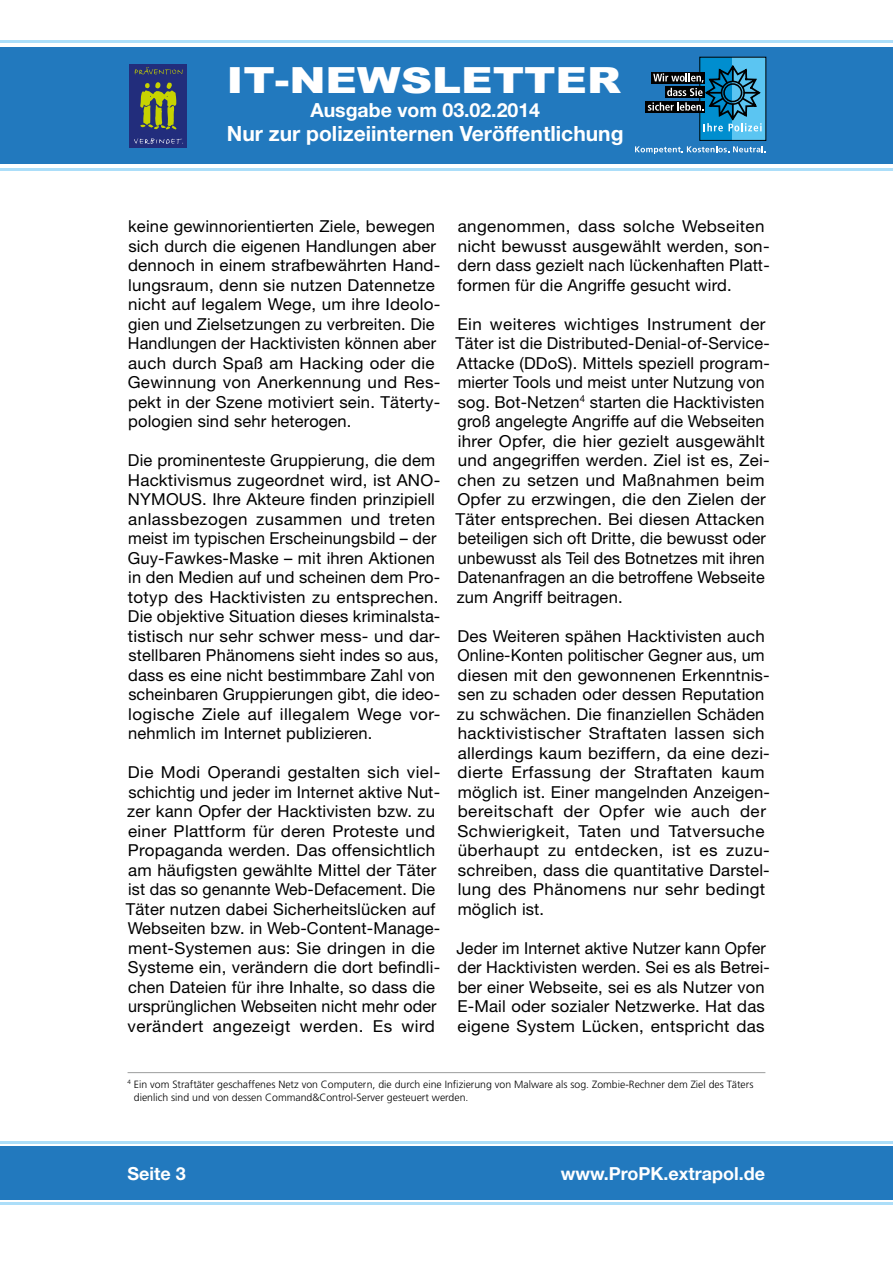
<style>
.page{position:relative;width:893px;height:1263px;background:#fff}
.page>*{position:absolute;margin:0;border:0;box-sizing:border-box;transform-origin:0 0}
.t1{font:900 36px "Arial";color:#fff;scale:1.21 1}
.t2{font:700 21px "Helvetica Neue LT";color:#fff}
.t3{font:700 19.5px "Helvetica Neue LT";color:#fff}
.t4{font:700 18px "Helvetica Neue LT";color:#fff}
.t5{font:16.5px/19.5px "Helvetica Neue LT";letter-spacing:.01em;color:#000}
.t6{font:300 10.5px/13.5px "Frutiger LT Std";color:#000}
</style>
<div class="page">
<hr style="left:0;top:40px;width:893px;height:2px;background:#acdef9">
<hr style="left:0;top:168px;width:893px;height:3px;background:#acdef9">
<hr style="left:0;top:1141px;width:893px;height:3px;background:#acdef9">
<hr style="left:0;top:1202px;width:893px;height:2px;background:#acdef9">
<div style="left:0;top:47px;width:893px;height:116px;background:#2279be"></div>
<div style="left:0;top:1146px;width:893px;height:53px;background:#2279be"></div>
<svg style="left:635px;top:146px;width:130px;height:7px"></svg>
<div style="left:700px;top:57px;width:33px;height:83px;background:#008ecf"></div>
<div style="left:733px;top:57px;width:33px;height:83px;background:#5bc5f2"></div>
<div style="left:700px;top:57px;width:66px;height:84px;border:1px solid #000"></div>
<svg style="left:646px;top:101px;width:2px;height:12px"></svg>
<svg style="left:648px;top:63px;width:114px;height:68px"></svg>
<div style="left:130px;top:64px;width:57px;height:83px;background:#222d7c"></div>
<svg style="left:140px;top:82px;width:37px;height:47px"></svg>
<svg style="left:134px;top:138px;width:49px;height:6px"></svg>
<svg style="left:135px;top:67px;width:48px;height:7px"></svg>
<hr style="left:128px;top:1072px;width:637px;height:1px;background:#9c9d9d">
<h1 class="t1" style="left:226px;top:58px;width:328px">IT-NEWSLETTER</h1>
<p class="t3" style="left:310px;top:98px;width:231px">Ausgabe vom 03.02.2014</p>
<p class="t2" style="left:227px;top:121px;width:398px">Nur zur polizeiinternen Veröffentlichung</p>
<p class="t5" style="left:128px;top:216px;width:314px">keine gewinnorientierten Ziele, bewegen sich durch die eigenen Handlungen aber dennoch in einem strafbewährten Hand&shy;lungsraum, denn sie nutzen Datennetze nicht auf legalem Wege, um ihre Ideolo&shy;gien und Zielsetzungen zu verbreiten. Die Handlungen der Hacktivisten können aber auch durch Spaß am Hacking oder die Gewinnung von Anerkennung und Res&shy;pekt in der Szene motiviert sein. Täterty&shy;pologien sind sehr heterogen.</p>
<p class="t5" style="left:128px;top:450px;width:314px">Die prominenteste Gruppierung, die dem Hacktivismus zugeordnet wird, ist ANO-NYMOUS. Ihre Akteure finden prinzipiell anlassbezogen zusammen und treten meist im typischen Erscheinungsbild – der Guy-Fawkes-Maske – mit ihren Aktionen in den Medien auf und scheinen dem Pro&shy;totyp des Hacktivisten zu entsprechen.<br>Die objektive Situation dieses kriminalsta&shy;tistisch nur sehr schwer mess- und dar&shy;stellbaren Phänomens sieht indes so aus, dass es eine nicht bestimmbare Zahl von scheinbaren Gruppierungen gibt, die ideo&shy;logische Ziele auf illegalem Wege vor&shy;nehmlich im Internet publizieren.</p>
<p class="t5" style="left:126px;top:762px;width:316px">Die Modi Operandi gestalten sich viel&shy;schichtig und jeder im Internet aktive Nut&shy;zer kann Opfer der Hacktivisten bzw. zu einer Plattform für deren Proteste und Propaganda werden. Das offensichtlich am häufigsten gewählte Mittel der Täter ist das so genannte Web-Defacement. Die Täter nutzen dabei Sicherheitslücken auf Webseiten bzw. in Web-Content-Manage&shy;ment-Systemen aus: Sie dringen in die Systeme ein, verändern die dort befindli&shy;chen Dateien für ihre Inhalte, so dass die ursprünglichen Webseiten nicht mehr oder verändert angezeigt werden. Es wird</p>
<p class="t5" style="left:457px;top:216px;width:314px">angenommen, dass solche Webseiten nicht bewusst ausgewählt werden, son&shy;dern dass gezielt nach lückenhaften Platt&shy;formen für die Angriffe gesucht wird.</p>
<p class="t5" style="left:455px;top:314px;width:316px">Ein weiteres wichtiges Instrument der Täter ist die Distributed-Denial-of-Service-Attacke (DDoS). Mittels speziell program&shy;mierter Tools und meist unter Nutzung von sog. Bot-Netzen<sup>4</sup> starten die Hacktivisten groß angelegte Angriffe auf die Webseiten ihrer Opfer, die hier gezielt ausgewählt und angegriffen werden. Ziel ist es, Zei&shy;chen zu setzen und Maßnahmen beim Opfer zu erzwingen, die den Zielen der Täter entsprechen. Bei diesen Attacken beteiligen sich oft Dritte, die bewusst oder unbewusst als Teil des Botnetzes mit ihren Datenanfragen an die betroffene Webseite zum Angriff beitragen.</p>
<p class="t5" style="left:457px;top:626px;width:315px">Des Weiteren spähen Hacktivisten auch Online-Konten politischer Gegner aus, um diesen mit den gewonnenen Erkenntnis&shy;sen zu schaden oder dessen Reputation zu schwächen. Die finanziellen Schäden hacktivistischer Straftaten lassen sich allerdings kaum beziffern, da eine dezi&shy;dierte Erfassung der Straftaten kaum möglich ist. Einer mangelnden Anzeigen&shy;bereitschaft der Opfer wie auch der Schwierigkeit, Taten und Tatversuche überhaupt zu entdecken, ist es zuzu&shy;schreiben, dass die quantitative Darstel&shy;lung des Phänomens nur sehr bedingt möglich ist.</p>
<p class="t5" style="left:456px;top:938px;width:315px">Jeder im Internet aktive Nutzer kann Opfer der Hacktivisten werden. Sei es als Betrei&shy;ber einer Webseite, sei es als Nutzer von E-Mail oder sozialer Netzwerke. Hat das eigene System Lücken, entspricht das</p>
<p class="t6" style="left:134px;top:1078px;width:621px;text-indent:-6px"><sup>4</sup> Ein vom Straftäter geschaffenes Netz von Computern, die durch eine Infizierung von Malware als sog. Zombie-Rechner dem Ziel des Täters dienlich sind und von dessen Command&amp;Control-Server gesteuert werden.</p>
<p class="t4" style="left:128px;top:1162px;width:60px">Seite 3</p>
<p class="t4" style="left:561px;top:1162px;width:206px">www.ProPK.extrapol.de</p>
</div>
